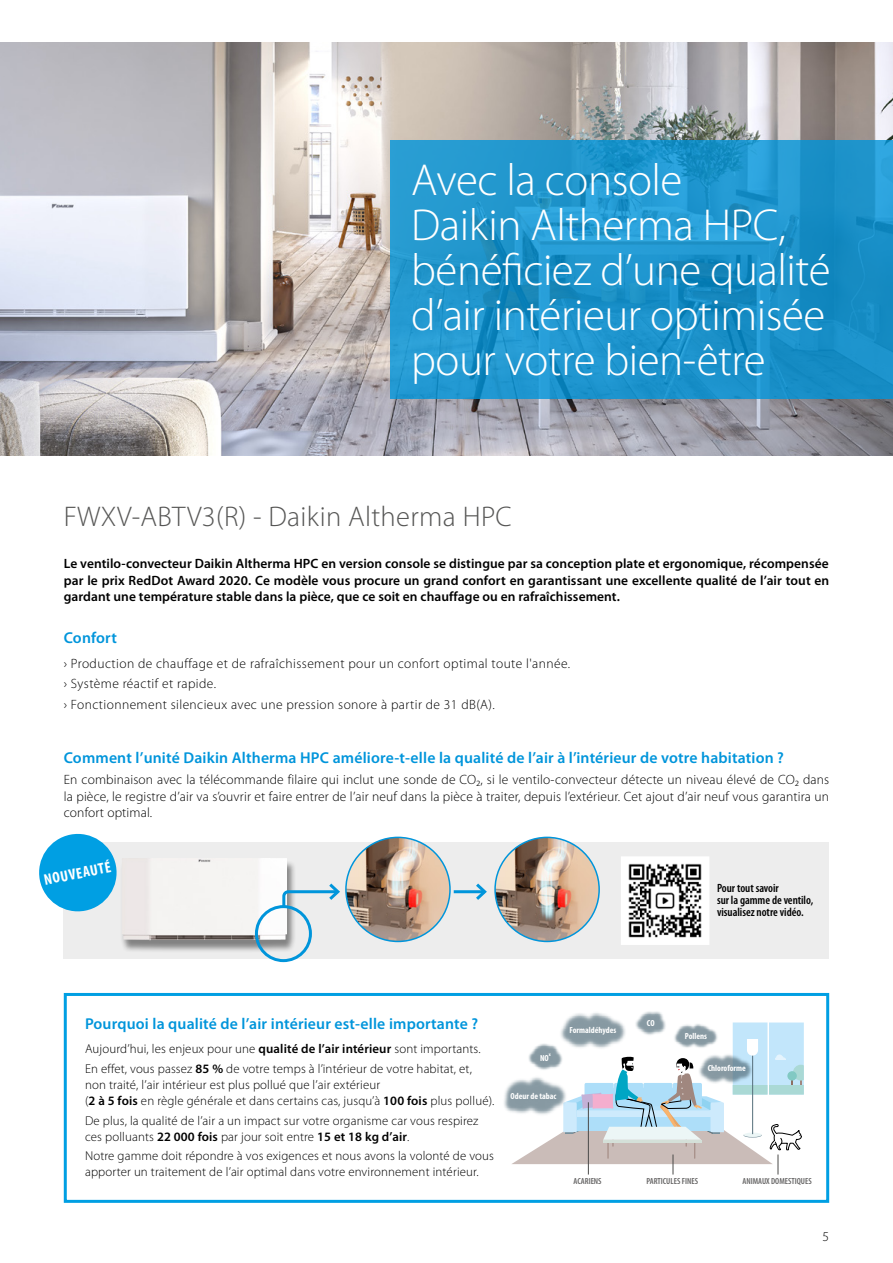
<style>
.page{position:relative;width:893px;height:1263px;background:#fff}
.page>*{position:absolute;margin:0;border:0;box-sizing:border-box;transform-origin:0 0}
.t1{font:300 45px/45px "Myriad Pro";letter-spacing:-.01em;color:#fff}
._2011_soustitre{font:300 28.5px "Myriad Pro";letter-spacing:.01em;color:#575756}
._2011_body{font:600 15.75px "Myriad Pro";letter-spacing:.01em;color:#0095db}
._2011_soustitre-2{font:600 15.75px "Myriad Pro";letter-spacing:.01em;color:#0095db}
._2011_body-2{font:700 condensed 15.45px "Myriad Pro";color:#fff}
._2011_body-3{font:300 13.5px/16.5px "Myriad Pro";letter-spacing:.03em;color:#000;text-align:justify}
._2011_body-4{font:600 13.5px/16.5px "Myriad Pro";letter-spacing:.005em;color:#000;text-align:justify}
._2011_body-5{font:300 12.9px/15.8px "Myriad Pro";letter-spacing:.01em;color:#000}
._2011_body-6{font:600 condensed 12px/12px "Myriad Pro";color:#000}
.t2{font:700 condensed 8.85px "Myriad Pro";color:#fff}
.t3{font:600 condensed 8.85px "Myriad Pro";color:#646363}
.t4{font:700 condensed 5.1px "Myriad Pro";color:#fff}
.s1{font-weight:600}
</style>
<div class="page">
<div style="left:64px;top:993px;width:765px;height:210px;border:3px solid #009fe3"></div>
<svg style="left:512px;top:1022px;width:292px;height:152px"></svg>
<img style="left:512px;top:1090px;width:96px;height:67px">
<img style="left:504px;top:1022px;width:102px;height:91px">
<img style="left:518px;top:995px;width:113px;height:95px">
<img style="left:657px;top:1022px;width:138px;height:103px">
<img style="left:593px;top:995px;width:38px;height:82px">
<img style="left:631px;top:995px;width:130px;height:96px">
<div style="left:64px;top:842px;width:765px;height:116px;background:#ededed"></div>
<hr style="left:454px;top:890px;width:31px;height:3px;background:#0095db">
<svg style="left:473px;top:883px;width:14px;height:17px"></svg>
<img style="left:0;top:43px;width:893px;height:412px">
<img style="left:346px;top:837px;width:104px;height:104px;border-radius:52px">
<div style="left:345px;top:837px;width:106px;height:105px;border:2px solid #0095db;border-radius:50%"></div>
<img style="left:495px;top:837px;width:104px;height:104px;border-radius:52px">
<div style="left:494px;top:837px;width:106px;height:105px;border:2px solid #0095db;border-radius:50%"></div>
<div style="left:120px;top:860px;width:176px;height:93px;background:#000;opacity:.45"></div>
<img style="left:122px;top:858px;width:165px;height:83px">
<div style="left:255px;top:905px;width:57px;height:57px;border:3px solid #0095db;border-radius:50%"></div>
<svg style="left:281px;top:880px;width:59px;height:29px"></svg>
<img style="left:625px;top:860px;width:80px;height:81px">
<div style="left:621px;top:856px;width:88px;height:89px;border:3px solid #fff"></div>
<svg style="left:390px;top:140px;width:503px;height:259px;background:#1d93cb"></svg>
<svg style="left:39px;top:833px;width:78px;height:82px"></svg>
<p class="t1" style="left:411px;top:158px;width:421px">Avec la console<br>Daikin Altherma HPC, bénéficiez d’une qualité d’air intérieur optimisée pour votre bien-être</p>
<p class="_2011_soustitre" style="left:64px;top:501px;width:450px">FWXV-ABTV3(R) - Daikin Altherma HPC</p>
<p class="_2011_body-4" style="left:64px;top:555px;width:767px">Le ventilo-convecteur Daikin Altherma HPC en version console se distingue par sa conception plate et ergonomique, récompensée par le prix RedDot Award 2020. Ce modèle vous procure un grand confort en garantissant une excellente qualité de l’air tout en gardant une température stable dans la pièce, que ce soit en chauffage ou en rafraîchissement.</p>
<p class="_2011_soustitre-2" style="left:64px;top:627px;width:55px">Confort</p>
<p class="_2011_body-3" style="left:64px;top:655px;width:508px">› Production de chauffage et de rafraîchissement pour un confort optimal toute l'année.</p>
<p class="_2011_body-3" style="left:64px;top:676px;width:154px">› Système réactif et rapide.</p>
<p class="_2011_body-3" style="left:64px;top:697px;width:433px">› Fonctionnement silencieux avec une pression sonore à partir de 31 dB(A).</p>
<p class="_2011_body" style="left:64px;top:748px;width:722px">Comment l’unité Daikin Altherma HPC améliore-t-elle la qualité de l’air à l’intérieur de votre habitation ?</p>
<p class="_2011_body-3" style="left:64px;top:772px;width:767px">En combinaison avec la télécommande filaire qui inclut une sonde de CO₂, si le ventilo-convecteur détecte un niveau élevé de CO₂ dans la pièce, le registre d’air va s’ouvrir et faire entrer de l’air neuf dans la pièce à traiter, depuis l’extérieur. Cet ajout d’air neuf vous garantira un confort optimal.</p>
<p class="_2011_body-2" style="left:42px;top:870px;width:69px;rotate:-11deg">NOUVEAUTÉ</p>
<p class="_2011_body-6" style="left:717px;top:882px;width:98px">Pour tout savoir<br>sur la gamme de ventilo, visualisez notre vidéo.</p>
<p class="_2011_soustitre-2" style="left:85px;top:1014px;width:395px">Pourquoi la qualité de l’air intérieur est-elle importante ?</p>
<p class="_2011_body-5" style="left:85px;top:1041px;width:397px">Aujourd’hui, les enjeux pour une <span class="s1">qualité de l’air intérieur</span> sont importants.</p>
<p class="_2011_body-5" style="left:85px;top:1061px;width:411px">En effet, vous passez <span class="s1">85 %</span> de votre temps à l’intérieur de votre habitat, et, non traité, l’air intérieur est plus pollué que l’air extérieur<br>(<span class="s1">2 à 5 fois</span> en règle générale et dans certains cas, jusqu’à <span class="s1">100 fois</span> plus pollué).</p>
<p class="_2011_body-5" style="left:85px;top:1113px;width:395px">De plus, la qualité de l’air a un impact sur votre organisme car vous respirez ces polluants <span class="s1">22 000 fois</span> par jour soit entre <span class="s1">15 et 18 kg d’air</span>.</p>
<p class="_2011_body-5" style="left:85px;top:1148px;width:410px">Notre gamme doit répondre à vos exigences et nous avons la volonté de vous apporter un traitement de l’air optimal dans votre environnement intérieur.</p>
<p class="t4" style="left:549px;top:1051px;width:4px">x</p>
<p class="t2" style="left:540px;top:1053px;width:10px">NO</p>
<p class="t2" style="left:511px;top:1090px;width:47px">Odeur de tabac</p>
<p class="t2" style="left:569px;top:1024px;width:48px">Formaldéhydes</p>
<p class="t2" style="left:647px;top:1017px;width:9px">CO</p>
<p class="t2" style="left:685px;top:1030px;width:24px">Pollens</p>
<p class="t2" style="left:708px;top:1062px;width:40px">Chloroforme</p>
<p class="t3" style="left:573px;top:1175px;width:30px">ACARIENS</p>
<p class="t3" style="left:646px;top:1175px;width:53px">PARTICULES FINES</p>
<p class="t3" style="left:742px;top:1175px;width:71px">ANIMAUX DOMESTIQUES</p>
<p class="_2011_body-3" style="left:823px;top:1229px;width:8px">5</p>
</div>
